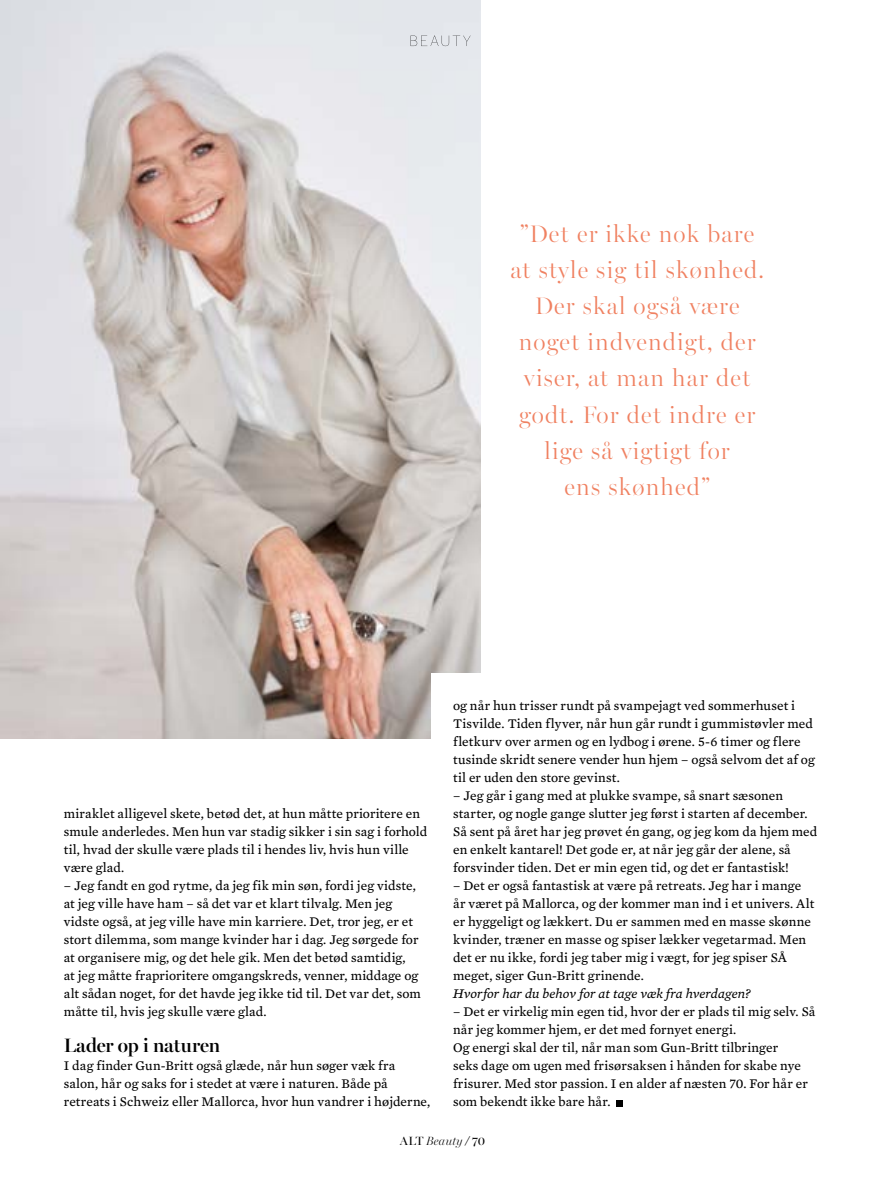
<style>
.page{position:relative;width:885px;height:1183px;background:#fff}
.page>*{position:absolute;margin:0;border:0;box-sizing:border-box;transform-origin:0 0}
.t1{font:300 24px/36px "Miller Banner";letter-spacing:.05em;color:#f08161;text-align:center}
.t2{font:600 19.5px "Miller Banner";letter-spacing:-.01em;color:#000}
.t3{font:13.5px/18px "Mercury Text G3";letter-spacing:.005em;color:#000}
.t4{font:italic 13.5px "Mercury Text G3";letter-spacing:.005em;color:#000}
.t5{font:italic 300 12px "Miller Banner";letter-spacing:.015em;color:#000}
.s1{font-weight:400;font-style:normal}
.s2{font-family:"Stag Sans"}
</style>
<div class="page">
<img style="left:0;top:0;width:480px;height:737px">
<svg style="left:410px;top:36px;width:60px;height:10px"></svg>
<div style="left:432px;top:673px;width:184px;height:208px;background:#fff"></div>
<div style="left:616px;top:1099px;width:7px;height:7px;background:#000"></div>
<h1 class="t1" style="left:510px;top:216px;width:255px">”Det er ikke nok bare at style sig til skønhed.<br>Der skal også være noget indvendigt, der viser, at man har det godt. For det indre er lige så vigtigt for<br>ens skønhed”</h1>
<p class="t3" style="left:453px;top:695px;width:363px">og når hun trisser rundt på svampejagt ved sommerhuset i Tisvilde. Tiden flyver, når hun går rundt i gummistøvler med fletkurv over armen og en lydbog i ørene. 5-6 timer og flere tusinde skridt senere vender hun hjem – også selvom det af og til er uden den store gevinst.</p>
<p class="t3" style="left:453px;top:785px;width:366px">– Jeg går i gang med at plukke svampe, så snart sæsonen starter, og nogle gange slutter jeg først i starten af december.<br>Så sent på året har jeg prøvet én gang, og jeg kom da hjem med en enkelt kantarel! Det gode er, at når jeg går der alene, så forsvinder tiden. Det er min egen tid, og det er fantastisk!</p>
<p class="t3" style="left:453px;top:875px;width:362px">– Det er også fantastisk at være på retreats. Jeg har i mange år været på Mallorca, og der kommer man ind i et univers. Alt er hyggeligt og lækkert. Du er sammen med en masse skønne kvinder, træner en masse og spiser lækker vegetarmad. Men det er nu ikke, fordi jeg taber mig i vægt, for jeg spiser SÅ meget, siger Gun-Britt grinende.</p>
<p class="t4" style="left:453px;top:983px;width:299px">Hvorfor har du behov for at tage væk fra hverdagen?</p>
<p class="t3" style="left:453px;top:1001px;width:363px">– Det er virkelig min egen tid, hvor der er plads til mig selv. Så når jeg kommer hjem, er det med fornyet energi.<br>Og energi skal der til, når man som Gun-Britt tilbringer<br>seks dage om ugen med frisørsaksen i hånden for skabe nye frisurer. Med stor passion. I en alder af næsten 70. For hår er som bekendt ikke bare hår.</p>
<p class="t5" style="left:400px;top:1132px;width:87px"><span class="s1">ALT</span> Beauty <span class="s2">/</span> <span class="s1">70</span></p>
<p class="t3" style="left:64px;top:803px;width:365px">miraklet alligevel skete, betød det, at hun måtte prioritere en smule anderledes. Men hun var stadig sikker i sin sag i forhold til, hvad der skulle være plads til i hendes liv, hvis hun ville være glad.</p>
<p class="t3" style="left:64px;top:875px;width:358px">– Jeg fandt en god rytme, da jeg fik min søn, fordi jeg vidste, at jeg ville have ham – så det var et klart tilvalg. Men jeg vidste også, at jeg ville have min karriere. Det, tror jeg, er et stort dilemma, som mange kvinder har i dag. Jeg sørgede for at organisere mig, og det hele gik. Men det betød samtidig,<br>at jeg måtte fraprioritere omgangskreds, venner, middage og alt sådan noget, for det havde jeg ikke tid til. Det var det, som måtte til, hvis jeg skulle være glad.</p>
<h2 class="t2" style="left:64px;top:1033px;width:158px">Lader op i naturen</h2>
<p class="t3" style="left:64px;top:1055px;width:368px">I dag finder Gun-Britt også glæde, når hun søger væk fra salon, hår og saks for i stedet at være i naturen. Både på retreats i Schweiz eller Mallorca, hvor hun vandrer i højderne,</p>
</div>
